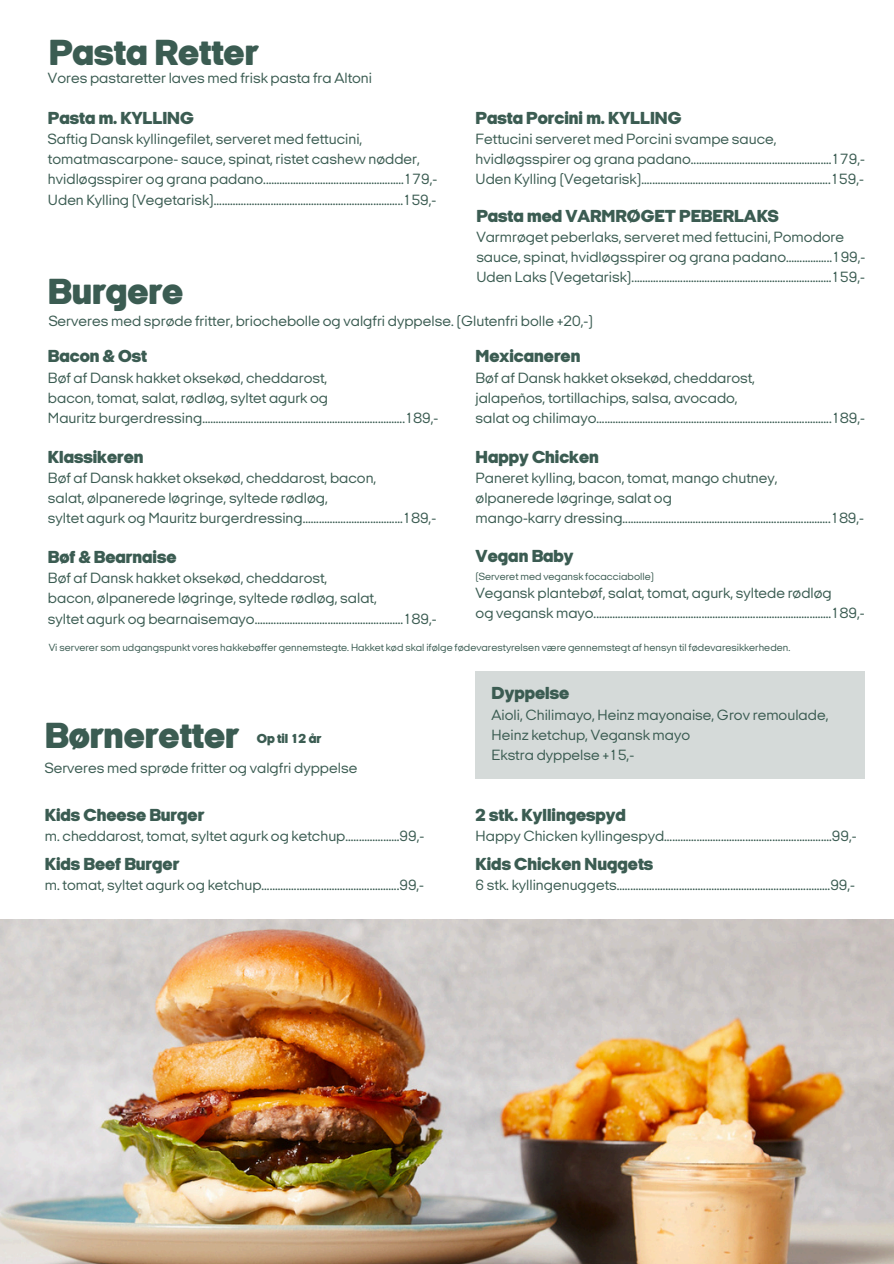
<style>
.page{position:relative;width:894px;height:1264px;background:#fff}
.page>*{position:absolute;margin:0;border:0;box-sizing:border-box;transform-origin:0 0}
.t1{font:900 37.5px "Italian Plate No 1 Expanded";color:#3b5c52}
.t2{font:900 18px "Italian Plate No 1 Expanded";color:#3b5c52}
.t3{font:15px/20.2px "Italian Plate No 1 Expanded";color:#3b5c52}
.t4{font:900 13.5px "Italian Plate No 1 Expanded";color:#3b5c52}
.t5{font:10.5px "Italian Plate No 1 Expanded";color:#3b5c52}
</style>
<div class="page">
<img style="left:0;top:919px;width:893px;height:344px">
<div style="left:475px;top:671px;width:389px;height:108px;background:#d5dad9"></div>
<h1 class="t1" style="left:49px;top:31px;width:211px">Pasta Retter</h1>
<p class="t3" style="left:48px;top:68px;width:325px">Vores pastaretter laves med frisk pasta fra Altoni</p>
<p class="t2" style="left:475px;top:107px;width:207px">Pasta Porcini m. KYLLING</p>
<p class="t3" style="left:475px;top:128px;width:390px">Fettucini serveret med Porcini svampe sauce, hvidløgsspirer og grana padano....................................................179,-<br>Uden Kylling (Vegetarisk)......................................................................159,-</p>
<p class="t2" style="left:48px;top:107px;width:147px">Pasta m. KYLLING</p>
<p class="t3" style="left:48px;top:128px;width:390px">Saftig Dansk kyllingefilet, serveret med fettucini, tomatmascarpone- sauce, spinat, ristet cashew nødder, hvidløgsspirer og grana padano....................................................179,- Uden Kylling (Vegetarisk)......................................................................159,-</p>
<p class="t2" style="left:476px;top:205px;width:304px">Pasta med VARMRØGET PEBERLAKS</p>
<p class="t3" style="left:476px;top:226px;width:390px">Varmrøget peberlaks, serveret med fettucini, Pomodore sauce, spinat, hvidløgsspirer og grana padano.................199,-<br>Uden Laks (Vegetarisk)..........................................................................159,-</p>
<h1 class="t1" style="left:48px;top:271px;width:137px">Burgere</h1>
<p class="t3" style="left:49px;top:310px;width:545px">Serveres med sprøde fritter, briochebolle og valgfri dyppelse. (Glutenfri bolle +20,-)</p>
<p class="t2" style="left:48px;top:346px;width:101px">Bacon &amp; Ost</p>
<p class="t3" style="left:48px;top:367px;width:392px">Bøf af Dansk hakket oksekød, cheddarost,<br>bacon, tomat, salat, rødløg, syltet agurk og<br>Mauritz burgerdressing...........................................................................189,-</p>
<p class="t2" style="left:48px;top:446px;width:97px">Klassikeren</p>
<p class="t3" style="left:48px;top:467px;width:389px">Bøf af Dansk hakket oksekød, cheddarost, bacon,<br>salat, ølpanerede løgringe, syltede rødløg,<br>syltet agurk og Mauritz burgerdressing.....................................189,-</p>
<p class="t2" style="left:48px;top:547px;width:130px">Bøf &amp; Bearnaise</p>
<p class="t3" style="left:48px;top:568px;width:390px">Bøf af Dansk hakket oksekød, cheddarost,<br>bacon, ølpanerede løgringe, syltede rødløg, salat,<br>syltet agurk og bearnaisemayo.......................................................189,-</p>
<p class="t2" style="left:475px;top:346px;width:106px">Mexicaneren</p>
<p class="t3" style="left:475px;top:367px;width:391px">Bøf af Dansk hakket oksekød, cheddarost,<br>jalapeños, tortillachips, salsa, avocado,<br>salat og chilimayo.......................................................................................189,-</p>
<p class="t2" style="left:475px;top:446px;width:125px">Happy Chicken</p>
<p class="t3" style="left:475px;top:467px;width:390px">Paneret kylling, bacon, tomat, mango chutney,<br>ølpanerede løgringe, salat og<br>mango-karry dressing.............................................................................189,-</p>
<p class="t2" style="left:475px;top:545px;width:99px">Vegan Baby</p>
<p class="t5" style="left:475px;top:571px;width:180px">(Serveret med vegansk focacciabolle)</p>
<p class="t3" style="left:475px;top:582px;width:390px">Vegansk plantebøf, salat, tomat, agurk, syltede rødløg<br>og vegansk mayo........................................................................................189,-</p>
<p class="t5" style="left:49px;top:641px;width:742px">Vi serverer som udgangspunkt vores hakkebøffer gennemstegte. Hakket kød skal ifølge fødevarestyrelsen være gennemstegt af hensyn til fødevaresikkerheden.</p>
<h1 class="t1" style="left:45px;top:714px;width:195px">Børneretter</h1>
<p class="t4" style="left:256px;top:731px;width:66px">Op til 12 år</p>
<p class="t3" style="left:45px;top:757px;width:314px">Serveres med sprøde fritter og valgfri dyppelse</p>
<p class="t2" style="left:45px;top:804px;width:161px">Kids Cheese Burger</p>
<p class="t3" style="left:45px;top:825px;width:381px">m. cheddarost, tomat, syltet agurk og ketchup....................99,-</p>
<p class="t2" style="left:45px;top:854px;width:136px">Kids Beef Burger</p>
<p class="t3" style="left:45px;top:875px;width:380px">m. tomat, syltet agurk og ketchup...................................................99,-</p>
<p class="t2" style="left:491px;top:683px;width:79px">Dyppelse</p>
<p class="t3" style="left:491px;top:704px;width:338px">Aioli, Chilimayo, Heinz mayonaise, Grov remoulade,<br>Heinz ketchup, Vegansk mayo<br>Ekstra dyppelse +15,-</p>
<p class="t2" style="left:475px;top:804px;width:152px">2 stk. Kyllingespyd</p>
<p class="t3" style="left:475px;top:825px;width:382px">Happy Chicken kyllingespyd..............................................................99,-</p>
<p class="t2" style="left:475px;top:854px;width:179px">Kids Chicken Nuggets</p>
<p class="t3" style="left:475px;top:875px;width:381px">6 stk. kyllingenuggets...............................................................................99,-</p>
</div>
